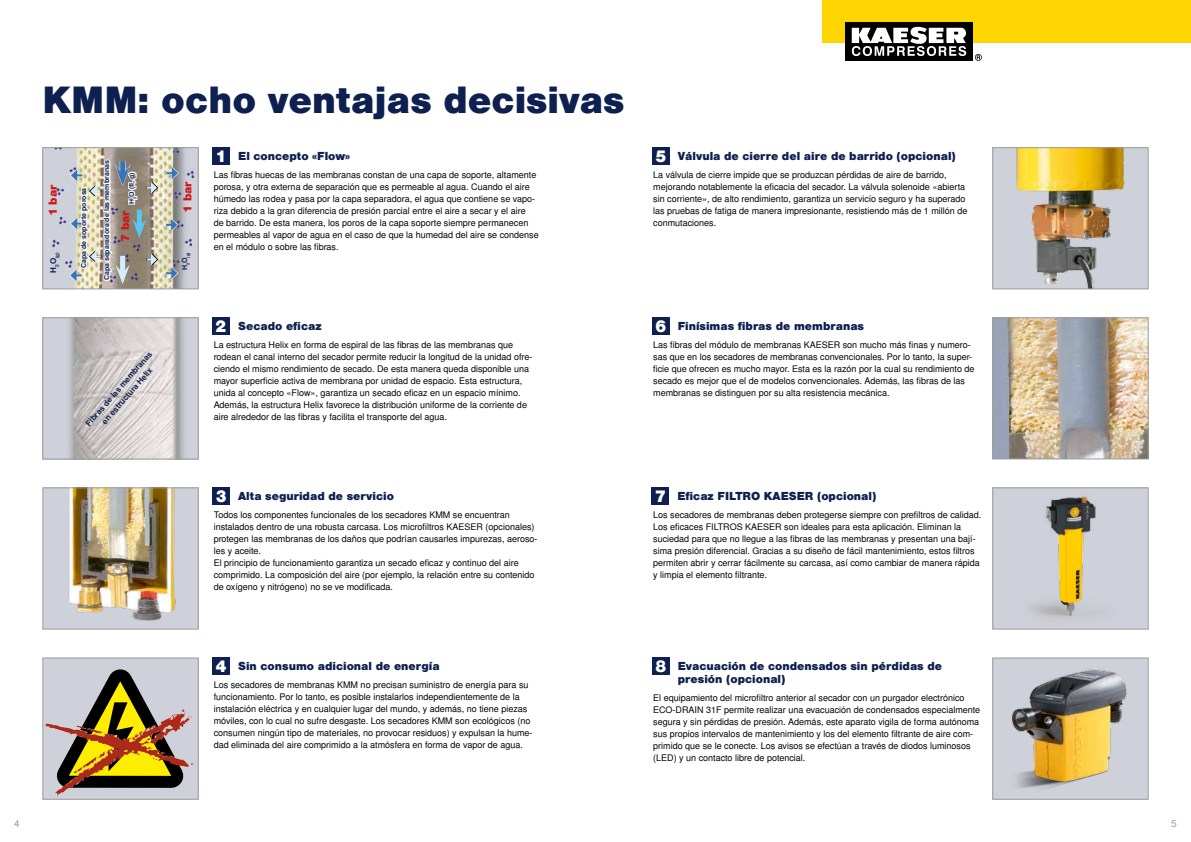
<style>
.page{position:relative;width:1191px;height:842px;background:#fff}
.page>*{position:absolute;margin:0;border:0;box-sizing:border-box;transform-origin:0 0}
.t1{font:900 36px "Nimbus San L";color:#0e2050}
.t2{font:900 16px "Nimbus San L";color:#fff}
.t3{font:900 11px/13px "Nimbus San L";color:#0e2050}
.t4{font:900 11px "Nimbus San L";color:#cd171a}
.t5{font:10px "Nimbus San L";color:#9d9d9c}
.t6{font:9px/12px "Nimbus San L";color:#000}
.t7{font:700 8px/11px "Nimbus San L";color:#0e2050;text-align:center}
.t8{font:700 7px "Nimbus San L";color:#0e2050}
.t9{font:700 4.7px "Nimbus San L";color:#0e2050}
.t10{font:700 4.1px "Nimbus San L";color:#0e2050}
.s1{font-size:16px;color:#fff}
</style>
<div class="page">
<div style="left:822px;top:0;width:369px;height:43px;background:#ffd500"></div>
<div style="left:845px;top:22px;width:127px;height:39px;background:#000"></div>
<svg style="left:851px;top:26px;width:115px;height:30px"></svg>
<svg style="left:975px;top:54px;width:6px;height:7px"></svg>
<img style="left:45px;top:490px;width:151px;height:137px">
<div style="left:43px;top:488px;width:155px;height:141px;border:1px solid #9d9d9c"></div>
<img style="left:45px;top:319px;width:151px;height:138px">
<div style="left:43px;top:317px;width:155px;height:142px;border:1px solid #9d9d9c"></div>
<div style="left:43px;top:658px;width:155px;height:141px;background:#cfd1da"></div>
<svg style="left:56px;top:669px;width:128px;height:120px"></svg>
<div style="left:43px;top:658px;width:155px;height:141px;border:1px solid #9d9d9c"></div>
<img style="left:43px;top:709px;width:142px;height:45px">
<img style="left:45px;top:149px;width:151px;height:138px">
<div style="left:43px;top:147px;width:155px;height:142px;border:1px solid #9d9d9c"></div>
<div style="left:213px;top:147px;width:17px;height:17px;background:#0e2050"></div>
<div style="left:213px;top:317px;width:17px;height:17px;background:#0e2050"></div>
<div style="left:213px;top:488px;width:17px;height:17px;background:#0e2050"></div>
<div style="left:213px;top:658px;width:17px;height:17px;background:#0e2050"></div>
<div style="left:652px;top:658px;width:17px;height:17px;background:#0e2050"></div>
<div style="left:652px;top:488px;width:17px;height:17px;background:#0e2050"></div>
<div style="left:652px;top:317px;width:17px;height:17px;background:#0e2050"></div>
<div style="left:652px;top:147px;width:17px;height:17px;background:#0e2050"></div>
<div style="left:992px;top:658px;width:156px;height:141px;background:#cfd1da"></div>
<img style="left:1012px;top:669px;width:115px;height:120px">
<div style="left:992px;top:658px;width:156px;height:141px;border:1px solid #9d9d9c"></div>
<img style="left:994px;top:490px;width:152px;height:137px">
<div style="left:992px;top:488px;width:156px;height:141px;border:1px solid #9d9d9c"></div>
<img style="left:994px;top:149px;width:152px;height:138px">
<div style="left:992px;top:147px;width:156px;height:142px;border:1px solid #9d9d9c"></div>
<img style="left:994px;top:319px;width:152px;height:138px">
<div style="left:992px;top:317px;width:156px;height:142px;border:1px solid #9d9d9c"></div>
<svg style="left:166px;top:267px;width:12px;height:12px"></svg>
<svg style="left:167px;top:167px;width:12px;height:12px"></svg>
<svg style="left:166px;top:219px;width:12px;height:12px"></svg>
<img style="left:69px;top:147px;width:89px;height:143px">
<h1 class="t1" style="left:43px;top:78px;width:583px">KMM: ocho ventajas decisivas</h1>
<h2 class="t2" style="left:215px;top:146px;width:13px">1</h2>
<p class="t3" style="left:238px;top:149px;width:113px">El concepto «Flow»</p>
<p class="t6" style="left:214px;top:169px;width:326px">Las fibras huecas de las membranas constan de una capa de soporte, altamente porosa, y otra externa de separación que es permeable al agua. Cuando el aire húmedo las rodea y pasa por la capa separadora, el agua que contiene se vapo&shy;riza debido a la gran diferencia de presión parcial entre el aire a secar y el aire<br>de barrido. De esta manera, los poros de la capa soporte siempre permanecen permeables al vapor de agua en el caso de que la humedad del aire se condense en el módulo o sobre las fibras.</p>
<p class="t8" style="left:103px;top:280px;width:121px;rotate:-90deg">Capa separadora de las membranas</p>
<p class="t8" style="left:127px;top:204px;width:33px;rotate:-90deg">H O (fl, g)</p>
<p class="t4" style="left:46px;top:216px;width:33px;rotate:-90deg">1 bar</p>
<p class="t4" style="left:180px;top:213px;width:33px;rotate:-90deg">1 bar</p>
<p class="t8" style="left:80px;top:268px;width:82px;rotate:-90deg">Capa de soporte porosa</p>
<p class="t10" style="left:133px;top:199px;width:4px;rotate:-90deg">2</p>
<p class="t4" style="left:118px;top:242px;width:33px;rotate:-90deg">7 bar</p>
<p class="t9" style="left:54px;top:258px;width:7px;rotate:-90deg">(g)</p>
<p class="t10" style="left:186px;top:258px;width:7px;rotate:-90deg">(g)</p>
<p class="t8" style="left:180px;top:270px;width:14px;rotate:-90deg">H O<sub>2</sub></p>
<p class="t7" style="left:48px;top:273px;width:16px;rotate:-90deg">H O<sub>2</sub></p>
<p class="t7" style="left:84px;top:421px;width:98px;rotate:-49deg">Fibras de las membranas en estructura Helix</p>
<h2 class="t2" style="left:215px;top:316px;width:13px">2</h2>
<p class="t3" style="left:238px;top:319px;width:85px">Secado eficaz</p>
<p class="t6" style="left:214px;top:339px;width:320px">La estructura Helix en forma de espiral de las fibras de las membranas que rodean el canal interno del secador permite reducir la longitud de la unidad ofre&shy;ciendo el mismo rendimiento de secado. De esta manera queda disponible una mayor superficie activa de membrana por unidad de espacio. Esta estructura, unida al concepto «Flow», garantiza un secado eficaz en un espacio mínimo.<br>Además, la estructura Helix favorece la distribución uniforme de la corriente de aire alrededor de las fibras y facilita el transporte del agua.</p>
<h2 class="t2" style="left:215px;top:486px;width:13px">3</h2>
<p class="t3" style="left:238px;top:490px;width:157px">Alta seguridad de servicio</p>
<p class="t6" style="left:214px;top:509px;width:325px">Todos los componentes funcionales de los secadores KMM se encuentran instalados dentro de una robusta carcasa. Los microfiltros KAESER (opcionales) protegen las membranas de los daños que podrían causarles impurezas, aeroso&shy;les y aceite.<br>El principio de funcionamiento garantiza un secado eficaz y continuo del aire comprimido. La composición del aire (por ejemplo, la relación entre su contenido de oxígeno y nitrógeno) no se ve modificada.</p>
<p class="t3" style="left:655px;top:149px;width:302px"><span class="s1">5</span> Válvula de cierre del aire de barrido (opcional)</p>
<p class="t6" style="left:653px;top:169px;width:316px">La válvula de cierre impide que se produzcan pérdidas de aire de barrido, mejorando notablemente la eficacia del secador. La válvula solenoide «abierta sin corriente», de alto rendimiento, garantiza un servicio seguro y ha superado las pruebas de fatiga de manera impresionante, resistiendo más de 1 millón de conmutaciones.</p>
<h2 class="t2" style="left:655px;top:316px;width:13px">6</h2>
<p class="t3" style="left:677px;top:319px;width:188px">Finísimas fibras de membranas</p>
<p class="t6" style="left:653px;top:339px;width:323px">Las fibras del módulo de membranas KAESER son mucho más finas y numero&shy;sas que en los secadores de membranas convencionales. Por lo tanto, la super&shy;ficie que ofrecen es mucho mayor. Esta es la razón por la cual su rendimiento de secado es mejor que el de modelos convencionales. Además, las fibras de las membranas se distinguen por su alta resistencia mecánica.</p>
<h2 class="t2" style="left:654px;top:486px;width:13px">7</h2>
<p class="t3" style="left:677px;top:490px;width:200px">Eficaz FILTRO KAESER (opcional)</p>
<p class="t6" style="left:653px;top:509px;width:330px">Los secadores de membranas deben protegerse siempre con prefiltros de calidad.<br>Los eficaces FILTROS KAESER son ideales para esta aplicación. Eliminan la suciedad para que no llegue a las fibras de las membranas y presentan una bají&shy;sima presión diferencial. Gracias a su diseño de fácil mantenimiento, estos filtros permiten abrir y cerrar fácilmente su carcasa, así como cambiar de manera rápida y limpia el elemento filtrante.</p>
<h2 class="t2" style="left:215px;top:656px;width:13px">4</h2>
<h2 class="t2" style="left:655px;top:656px;width:13px">8</h2>
<p class="t3" style="left:238px;top:660px;width:203px">Sin consumo adicional de energía</p>
<p class="t6" style="left:214px;top:679px;width:320px">Los secadores de membranas KMM no precisan suministro de energía para su funcionamiento. Por lo tanto, es posible instalarlos independientemente de la instalación eléctrica y en cualquier lugar del mundo, y además, no tiene piezas móviles, con lo cual no sufre desgaste. Los secadores KMM son ecológicos (no consumen ningún tipo de materiales, no provocar residuos) y expulsan la hume&shy;dad eliminada del aire comprimido a la atmósfera en forma de vapor de agua.</p>
<p class="t3" style="left:677px;top:660px;width:266px">Evacuación de condensados sin pérdidas de presión (opcional)</p>
<p class="t6" style="left:653px;top:692px;width:328px">El equipamiento del microfiltro anterior al secador con un purgador electrónico ECO-DRAIN 31F permite realizar una evacuación de condensados especialmente segura y sin pérdidas de presión. Además, este aparato vigila de forma autónoma sus propios intervalos de mantenimiento y los del elemento filtrante de aire com&shy;primido que se le conecte. Los avisos se efectúan a través de diodos luminosos (LED) y un contacto libre de potencial.</p>
<p class="t5" style="left:14px;top:817px;width:7px">4</p>
<p class="t5" style="left:1171px;top:817px;width:7px">5</p>
</div>
